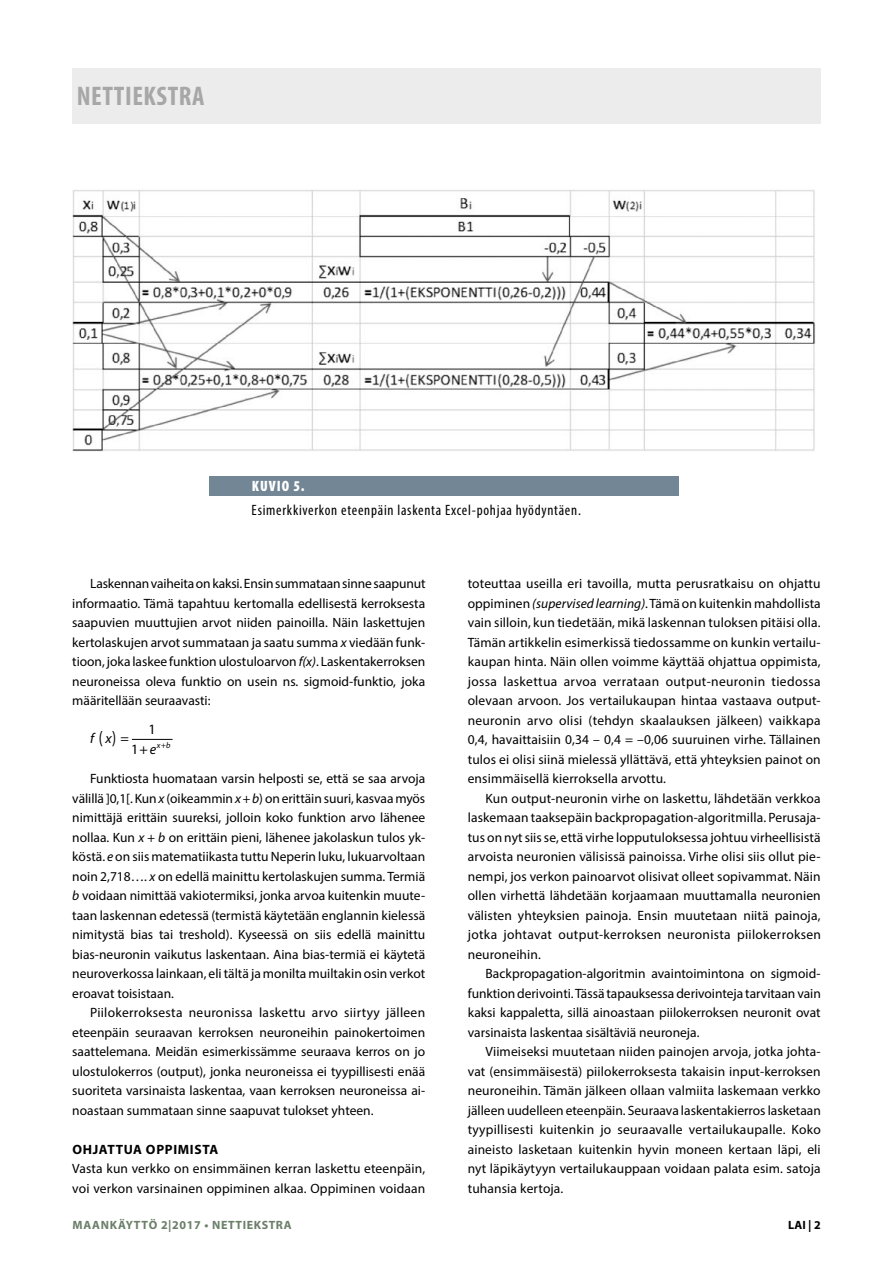
<style>
.page{position:relative;width:893px;height:1263px;background:#fff}
.page>*{position:absolute;margin:0;border:0;box-sizing:border-box;transform-origin:0 0}
.t1{font:700 condensed 27px "Myriad Pro";letter-spacing:.02em;color:#a7a7a8}
.t2{font:18.75px "Myriad Pro";color:#000;scale:.76 1}
.t3{font:condensed 15px "Myriad Pro";letter-spacing:.05em;color:#000}
.t4{font:900 condensed 15px "Myriad Pro";letter-spacing:.07em;color:#fff}
.t5{font:14.25px "Myriad Pro";color:#000}
.t6{font:italic 14.25px "Myriad Pro";color:#000}
.t7{font:13.5px/19.5px "Myriad Pro";letter-spacing:.01em;color:#000;text-align:justify}
.t8{font:700 13.5px "Myriad Pro";letter-spacing:.05em;color:#000}
.t9{font:700 12px "Myriad Pro";letter-spacing:.05em;color:#6b7f68}
.t10{font:700 12px "Myriad Pro";color:#000}
.t11{font:italic 8.25px "Myriad Pro";color:#000}
.s1{font-style:italic}
.s2{font-size:14.25px}
</style>
<div class="page">
<div style="left:72px;top:68px;width:749px;height:56px;background:#ececec"></div>
<hr style="left:132px;top:739px;width:41px;height:1px;background:#000">
<img style="left:72px;top:190px;width:743px;height:262px">
<div style="left:209px;top:476px;width:470px;height:20px;background:#738695"></div>
<h1 class="t1" style="left:77px;top:79px;width:129px">NETTIEKSTRA</h1>
<p class="t4" style="left:252px;top:478px;width:54px">KUVIO 5.</p>
<p class="t3" style="left:252px;top:501px;width:331px">Esimerkkiverkon eteenpäin laskenta Excel-pohjaa hyödyntäen.</p>
<p class="t7" style="left:72px;top:574px;width:355px;text-indent:18px">Laskennan vaiheita on kaksi. Ensin summataan sinne saapunut informaatio. Tämä tapahtuu kertomalla edellisestä kerroksesta saapuvien muuttujien arvot niiden painoilla. Näin laskettujen kertolaskujen arvot summataan ja saatu summa <span class="s1">x</span> viedään funk&shy;tioon, joka laskee funktion ulostuloarvon <span class="s1">f(x)</span>. Laskentakerroksen neuroneissa oleva funktio on usein ns. sigmoid-funktio, joka määritellään seuraavasti:</p>
<p class="t6" style="left:90px;top:729px;width:23px">f x</p>
<p class="t11" style="left:150px;top:740px;width:22px"><span class="s2">e</span>x b</p>
<p class="t5" style="left:149px;top:720px;width:9px">1</p>
<p class="t7" style="left:72px;top:769px;width:355px;text-indent:18px">Funktiosta huomataan varsin helposti se, että se saa arvoja välillä ]0,1[. Kun <span class="s1">x</span> (oikeammin <span class="s1">x + b</span>) on erittäin suuri, kasvaa myös nimittäjä erittäin suureksi, jolloin koko funktion arvo lähenee nollaa. Kun <span class="s1">x + b</span> on erittäin pieni, lähenee jakolaskun tulos yk&shy;köstä. <span class="s1">e</span> on siis matematiikasta tuttu Neperin luku, lukuarvoltaan noin 2,718…. <span class="s1">x</span> on edellä mainittu kertolaskujen summa. Termiä <span class="s1">b</span> voidaan nimittää vakiotermiksi, jonka arvoa kuitenkin muute&shy;taan laskennan edetessä (termistä käytetään englannin kielessä nimitystä bias tai treshold). Kyseessä on siis edellä mainittu bias-neuronin vaikutus laskentaan. Aina bias-termiä ei käytetä neuroverkossa lainkaan, eli tältä ja monilta muiltakin osin verkot eroavat toisistaan.</p>
<p class="t7" style="left:72px;top:1003px;width:354px;text-indent:18px">Piilokerroksesta neuronissa laskettu arvo siirtyy jälleen eteenpäin seuraavan kerroksen neuroneihin painokertoimen saattelemana. Meidän esimerkissämme seuraava kerros on jo ulostulokerros (output), jonka neuroneissa ei tyypillisesti enää suoriteta varsinaista laskentaa, vaan kerroksen neuroneissa ai&shy;noastaan summataan sinne saapuvat tulokset yhteen.</p>
<p class="t8" style="left:72px;top:1140px;width:147px">OHJATTUA OPPIMISTA</p>
<p class="t7" style="left:72px;top:1159px;width:354px">Vasta kun verkko on ensimmäinen kerran laskettu eteenpäin, voi verkon varsinainen oppiminen alkaa. Oppiminen voidaan</p>
<h2 class="t2" style="left:99px;top:726px;width:41px">()<span class="s2">=</span></h2>
<p class="t5" style="left:131px;top:740px;width:36px">1+ <sup>+</sup></p>
<p class="t9" style="left:72px;top:1217px;width:221px">MAANKÄYTTÖ 2|2017 • NETTIEKSTRA</p>
<p class="t7" style="left:468px;top:574px;width:354px">toteuttaa useilla eri tavoilla, mutta perusratkaisu on ohjattu oppiminen <span class="s1">(supervised learning)</span>. Tämä on kuitenkin mahdollista vain silloin, kun tiedetään, mikä laskennan tuloksen pitäisi olla.<br>Tämän artikkelin esimerkissä tiedossamme on kunkin vertailu&shy;kaupan hinta. Näin ollen voimme käyttää ohjattua oppimista, jossa laskettua arvoa verrataan output-neuronin tiedossa olevaan arvoon. Jos vertailukaupan hintaa vastaava output&shy;neuronin arvo olisi (tehdyn skaalauksen jälkeen) vaikkapa 0,4, havaittaisiin 0,34 – 0,4 = –0,06 suuruinen virhe. Tällainen tulos ei olisi siinä mielessä yllättävä, että yhteyksien painot on ensimmäisellä kierroksella arvottu.</p>
<p class="t7" style="left:468px;top:788px;width:355px;text-indent:18px">Kun output-neuronin virhe on laskettu, lähdetään verkkoa laskemaan taaksepäin backpropagation-algoritmilla. Perusaja&shy;tus on nyt siis se, että virhe lopputuloksessa johtuu virheellisistä arvoista neuronien välisissä painoissa. Virhe olisi siis ollut pie&shy;nempi, jos verkon painoarvot olisivat olleet sopivammat. Näin ollen virhettä lähdetään korjaamaan muuttamalla neuronien välisten yhteyksien painoja. Ensin muutetaan niitä painoja, jotka johtavat output-kerroksen neuronista piilokerroksen neuroneihin.</p>
<p class="t7" style="left:468px;top:964px;width:355px;text-indent:18px">Backpropagation-algoritmin avaintoimintona on sigmoid&shy;funktion derivointi. Tässä tapauksessa derivointeja tarvitaan vain kaksi kappaletta, sillä ainoastaan piilokerroksen neuronit ovat varsinaista laskentaa sisältäviä neuroneja.</p>
<p class="t7" style="left:468px;top:1042px;width:355px;text-indent:18px">Viimeiseksi muutetaan niiden painojen arvoja, jotka johta&shy;vat (ensimmäisestä) piilokerroksesta takaisin input-kerroksen neuroneihin. Tämän jälkeen ollaan valmiita laskemaan verkko jälleen uudelleen eteenpäin. Seuraava laskentakierros lasketaan tyypillisesti kuitenkin jo seuraavalle vertailukaupalle. Koko aineisto lasketaan kuitenkin hyvin moneen kertaan läpi, eli nyt läpikäytyyn vertailukauppaan voidaan palata esim. satoja tuhansia kertoja.</p>
<p class="t10" style="left:788px;top:1217px;width:34px">LAI | 2</p>
</div>
